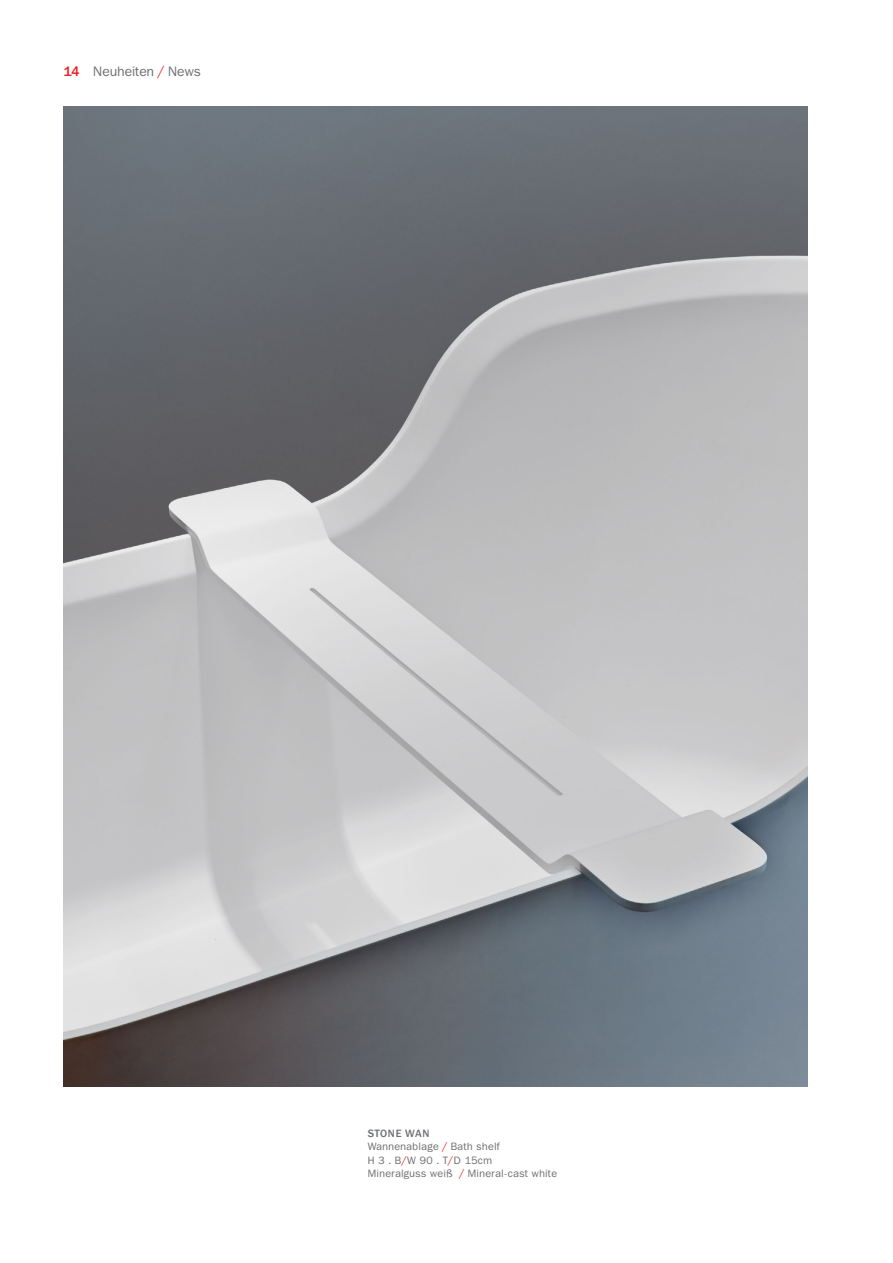
<style>
.page{position:relative;width:893px;height:1263px;background:#fff}
.page>*{position:absolute;margin:0;border:0;box-sizing:border-box;transform-origin:0 0}
.t1{font:13.5px "Franklin ITCBQ";letter-spacing:.02em;color:#6d6e71}
.t2{font:10.5px/13.5px "Franklin ITCBQ";letter-spacing:.05em;color:#6d6e71}
.t3{font:500 10.5px "Franklin ITCBQ";color:#6d6e71}
.s1{font-weight:500;color:#ed1d24}
.s2{color:#ed1d24}
.s3{font-weight:500}
</style>
<div class="page">
<img style="left:64px;top:106px;width:744px;height:980px">
<p class="t1" style="left:64px;top:64px;width:138px"><span class="s1">14</span> Neuheiten <span class="s2">/</span> News</p>
<p class="t3" style="left:368px;top:1127px;width:8px">STONE</p>
<p class="t2" style="left:368px;top:1127px;width:191px;text-indent:37px"><span class="s3">WAN<br></span>Wannenablage <span class="s2">/</span> Bath shelf<br>H 3 . B<span class="s2">/</span>W 90 . T<span class="s2">/</span>D 15cm<br>Mineralguss weiß <span class="s2">/</span> Mineral-cast white</p>
</div>
